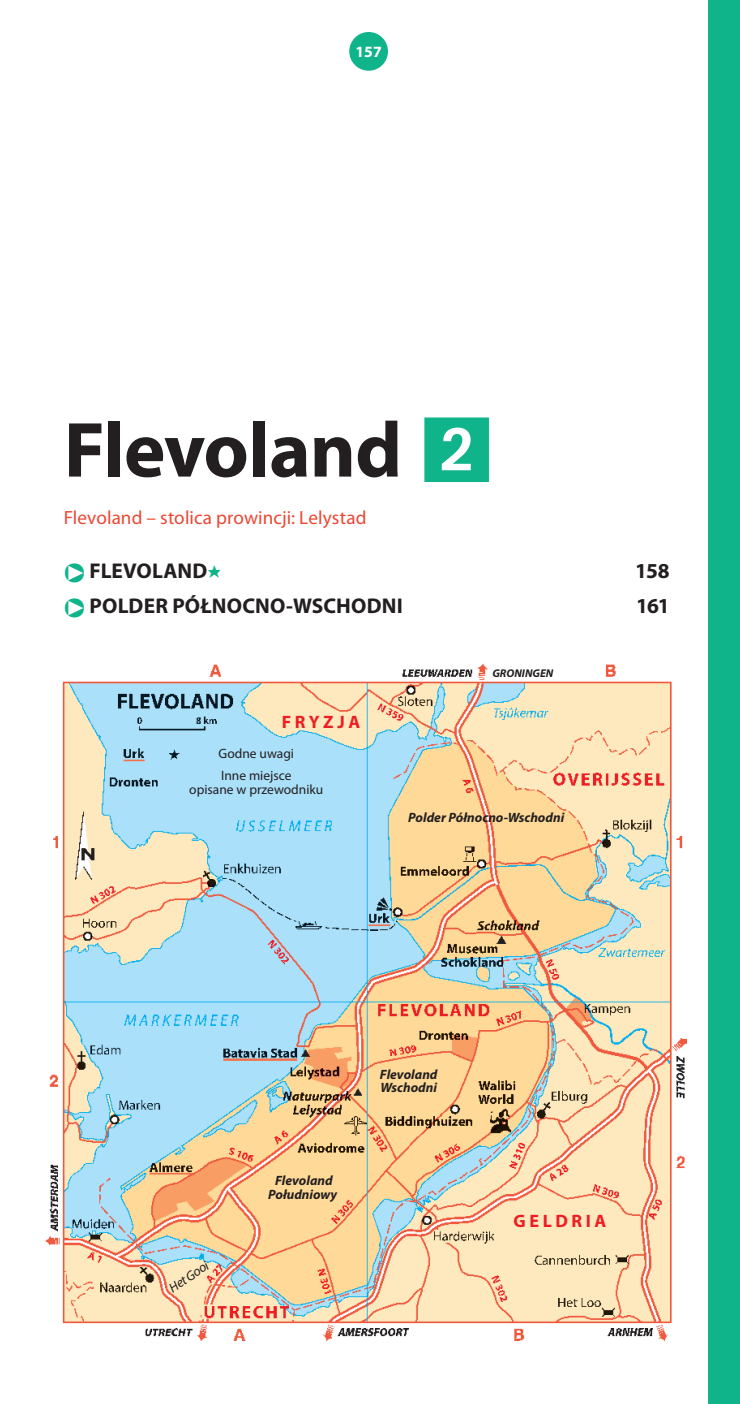
<style>
.page{position:relative;width:740px;height:1404px;background:#fff}
.page>*{position:absolute;margin:0;border:0;box-sizing:border-box;transform-origin:0 0}
.t1{font:700 78.75px "Myriad Pro";letter-spacing:-.01em;color:#231f20}
.t2{font:700 21.38px "Myriad Pro";letter-spacing:.005em;color:#231f20}
.t3{font:19.12px "Myriad Pro";letter-spacing:.005em;color:#ec4732}
.t4{font:700 18px "Myriad Pro";letter-spacing:.2em;color:#ee1d23}
.t5{font:700 15.75px "Myriad Pro";color:#fff}
.t6{font:italic 700 13.5px/13.5px "Myriad Pro";color:#231f20;text-align:center}
.t7{font:13.5px/13.5px "Myriad Pro";color:#231f20;text-align:center}
.t8{font:italic 13.5px "Myriad Pro";color:#231f20}
.t9{font:italic 700 11.25px "Myriad Pro";color:#231f20}
.s1{font-family:"Michelin";font-weight:400;color:#0fb48b}
</style>
<div class="page">
<div style="left:709px;top:0;width:31px;height:1403px;background:#0fb48b"></div>
<div style="left:349px;top:32px;width:39px;height:39px;background:#0fb48b;border-radius:50%"></div>
<img style="left:46px;top:663px;width:641px;height:676px">
<p class="t5" style="left:355px;top:42px;width:28px">157</p>
<h1 class="t1" style="left:64px;top:398px;width:433px">Flevoland <span class="s1">∑</span></h1>
<h3 class="t3" style="left:64px;top:506px;width:304px">Flevoland – stolica prowincji: Lelystad</h3>
<h2 class="t2" style="left:64px;top:557px;width:159px"><span class="s1">Ñ</span> FLEVOLAND<span class="s1">a</span></h2>
<h2 class="t2" style="left:635px;top:557px;width:36px">158</h2>
<h2 class="t2" style="left:64px;top:591px;width:341px"><span class="s1">Ñ</span> POLDER PÓŁNOCNO-WSCHODNI</h2>
<h2 class="t2" style="left:636px;top:591px;width:35px">161</h2>
<h3 class="t4" style="left:282px;top:710px;width:80px">FRYZJA</h3>
<p class="t7" style="left:219px;top:746px;width:77px">Godne uwagi</p>
<p class="t7" style="left:189px;top:768px;width:135px">Inne miejsce<br>opisane w przewodniku</p>
<p class="t9" style="left:492px;top:665px;width:63px">GRONINGEN</p>
<p class="t6" style="left:408px;top:810px;width:158px">Polder Północno-Wschodni</p>
<p class="t8" style="left:166px;top:1281px;width:46px;rotate:-34deg">Het Gooi</p>
<p class="t6" style="left:268px;top:1173px;width:71px">Flevoland<br>Południowy</p>
<p class="t6" style="left:380px;top:1066px;width:59px;text-align:left">Flevoland<br>Wschodni</p>
<h3 class="t4" style="left:513px;top:1209px;width:94px">GELDRIA</h3>
</div>
